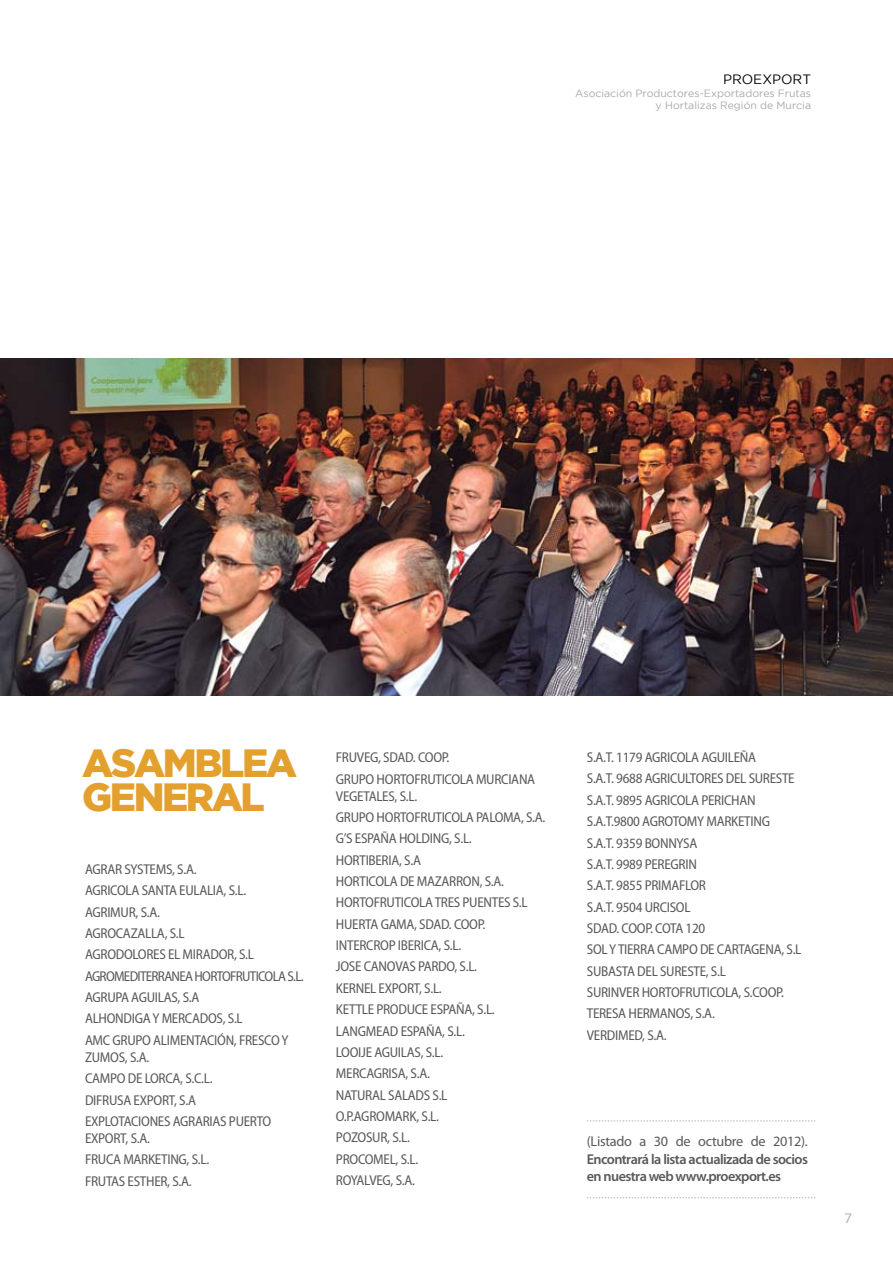
<style>
.page{position:relative;width:893px;height:1263px;background:#fff}
.page>*{position:absolute;margin:0;border:0;box-sizing:border-box;transform-origin:0 0}
.t1{font:900 39.3px/33.9px "Gotham";letter-spacing:-.06em;color:#e4a02f}
.t2{font:semi-condensed 14.25px/21.3px "Myriad Pro";letter-spacing:-.02em;color:#58595b}
.t3{font:600 14.25px/17.1px "Myriad Pro";letter-spacing:-.04em;color:#58595b}
.t4{font:14.25px "Myriad Pro";letter-spacing:-.02em;color:#58595b}
.t5{font:13.5px "Gotham";color:#000}
.t6{font:13.5px "Gotham";color:#a7a9ac}
.t7{font:10.5px/12.6px "Gotham";color:#a7a9ac;text-align:right}
</style>
<div class="page">
<img style="left:0;top:359px;width:893px;height:336px">
<svg style="left:587px;top:1197px;width:228px;height:1px"></svg>
<svg style="left:587px;top:1120px;width:228px;height:1px"></svg>
<p class="t5" style="left:723px;top:72px;width:90px">PROEXPORT</p>
<p class="t7" style="left:575px;top:87px;width:237px">Asociación Productores-Exportadores Frutas y Hortalizas Región de Murcia</p>
<h1 class="t1" style="left:82px;top:745px;width:216px">ASAMBLEA<br>GENERAL</h1>
<p class="t2" style="left:85px;top:859px;width:220px">AGRAR SYSTEMS, S.A.<br>AGRICOLA SANTA EULALIA, S.L.<br>AGRIMUR, S.A.<br>AGROCAZALLA, S.L<br>AGRODOLORES EL MIRADOR, S.L<br>AGROMEDITERRANEA HORTOFRUTICOLA S.L.<br>AGRUPA AGUILAS, S.A<br>ALHONDIGA Y MERCADOS, S.L<br>AMC GRUPO ALIMENTACIÓN, FRESCO Y</p>
<p class="t2" style="left:85px;top:1047px;width:188px">ZUMOS, S.A.<br>CAMPO DE LORCA, S.C.L.<br>DIFRUSA EXPORT, S.A<br>EXPLOTACIONES AGRARIAS PUERTO</p>
<p class="t2" style="left:85px;top:1128px;width:126px">EXPORT, S.A.<br>FRUCA MARKETING, S.L.<br>FRUTAS ESTHER, S.A.</p>
<p class="t2" style="left:336px;top:747px;width:201px">FRUVEG, SDAD. COOP.<br>GRUPO HORTOFRUTICOLA MURCIANA</p>
<p class="t2" style="left:336px;top:785px;width:211px">VEGETALES, S.L.<br>GRUPO HORTOFRUTICOLA PALOMA, S.A.<br>G’S ESPAÑA HOLDING, S.L.<br>HORTIBERIA, S.A<br>HORTICOLA DE MAZARRON, S.A.<br>HORTOFRUTICOLA TRES PUENTES S.L<br>HUERTA GAMA, SDAD. COOP.<br>INTERCROP IBERICA, S.L.<br>JOSE CANOVAS PARDO, S.L.<br>KERNEL EXPORT, S.L.<br>KETTLE PRODUCE ESPAÑA, S.L.<br>LANGMEAD ESPAÑA, S.L.<br>LOOIJE AGUILAS, S.L.<br>MERCAGRISA, S.A.<br>NATURAL SALADS S.L<br>O.P.AGROMARK, S.L.<br>POZOSUR, S.L.<br>PROCOMEL, S.L.<br>ROYALVEG, S.A.</p>
<p class="t2" style="left:587px;top:747px;width:216px">S.A.T. 1179 AGRICOLA AGUILEÑA<br>S.A.T. 9688 AGRICULTORES DEL SURESTE<br>S.A.T. 9895 AGRICOLA PERICHAN<br>S.A.T.9800 AGROTOMY MARKETING<br>S.A.T. 9359 BONNYSA<br>S.A.T. 9989 PEREGRIN<br>S.A.T. 9855 PRIMAFLOR<br>S.A.T. 9504 URCISOL<br>SDAD. COOP. COTA 120<br>SOL Y TIERRA CAMPO DE CARTAGENA, S.L<br>SUBASTA DEL SURESTE, S.L<br>SURINVER HORTOFRUTICOLA, S.COOP.<br>TERESA HERMANOS, S.A.<br>VERDIMED, S.A.</p>
<p class="t4" style="left:587px;top:1134px;width:223px">(Listado a 30 de octubre de 2012).</p>
<p class="t3" style="left:587px;top:1150px;width:223px">Encontrará la lista actualizada de socios en nuestra web www.proexport.es</p>
<p class="t6" style="left:844px;top:1210px;width:10px">7</p>
</div>
